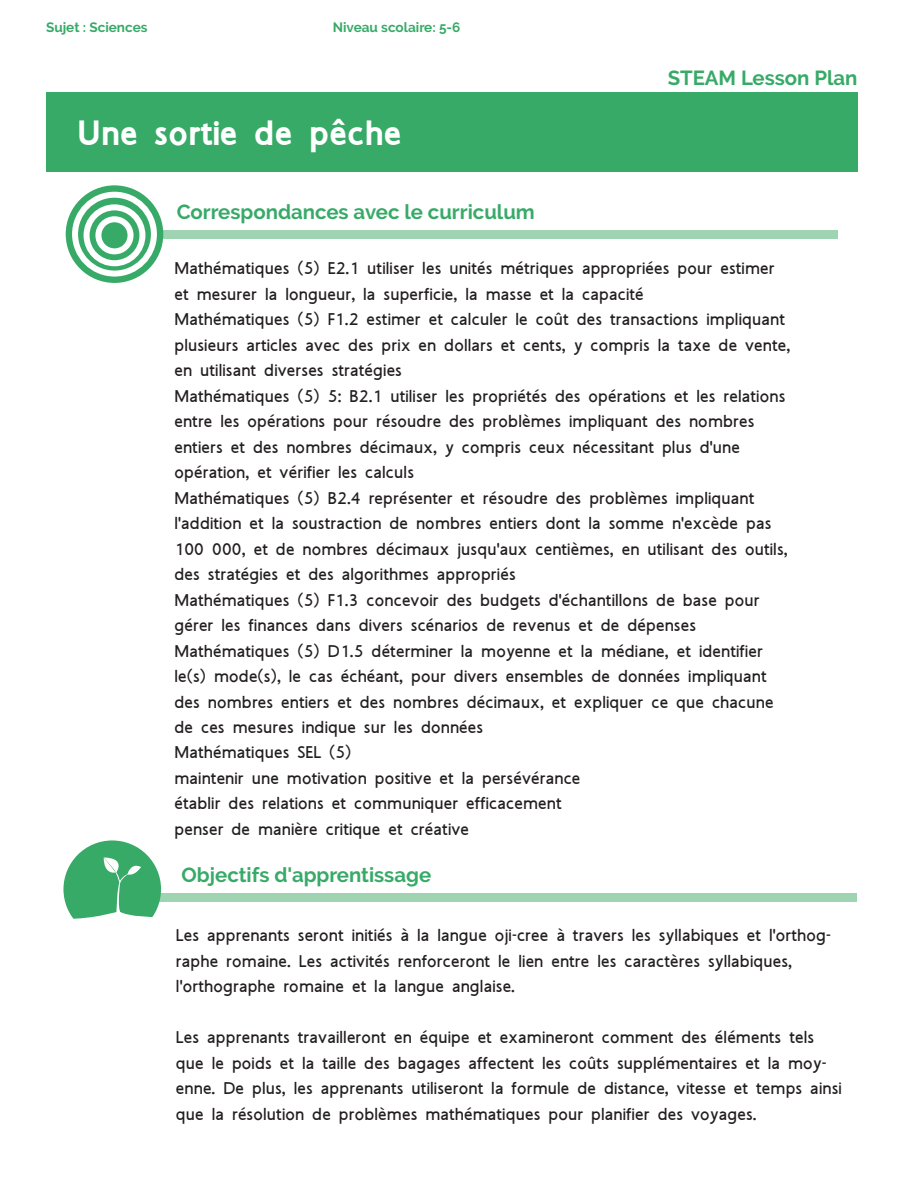
<style>
.page{position:relative;width:918px;height:1188px;background:#fff}
.page>*{position:absolute;margin:0;border:0;box-sizing:border-box;transform-origin:0 0}
.t1{font:700 35.7px "Aboriginal Sans";color:#fff}
.t2{font:700 20.4px "Raleway";color:#38aa68}
.t3{font:17.25px/25.5px "Aboriginal Sans";color:#231f20}
.t4{font:700 13.5px "Raleway";color:#38aa68}
</style>
<div class="page">
<div style="left:46px;top:92px;width:812px;height:80px;background:#38aa68"></div>
<div style="left:136px;top:230px;width:702px;height:8px;background:#9fd4b3"></div>
<svg style="left:66px;top:185px;width:97px;height:98px;fill:#38aa68"></svg>
<div style="left:72px;top:192px;width:85px;height:85px;border:6px solid #fff;border-radius:50%"></div>
<div style="left:84px;top:204px;width:61px;height:62px;border:6px solid #fff;border-radius:50%"></div>
<div style="left:95px;top:216px;width:39px;height:38px;border:6px solid #fff;border-radius:50%"></div>
<div style="left:157px;top:893px;width:699px;height:8px;background:#9fd4b3"></div>
<div style="left:63px;top:840px;width:98px;height:98px;background:#38aa68;border-radius:50%"></div>
<svg style="left:63px;top:858px;width:94px;height:80px"></svg>
<p class="t4" style="left:46px;top:20px;width:103px">Sujet : Sciences</p>
<p class="t4" style="left:333px;top:20px;width:129px">Niveau scolaire: 5-6</p>
<h1 class="t1" style="left:78px;top:107px;width:326px">Une sortie de pêche</h1>
<p class="t2" style="left:177px;top:200px;width:360px">Correspondances avec le curriculum</p>
<p class="t2" style="left:668px;top:66px;width:191px">STEAM Lesson Plan</p>
<p class="t3" style="left:174px;top:256px;width:618px">Mathématiques (5) E2.1 utiliser les unités métriques appropriées pour estimer et mesurer la longueur, la superficie, la masse et la capacité<br>Mathématiques (5) F1.2 estimer et calculer le coût des transactions impliquant plusieurs articles avec des prix en dollars et cents, y compris la taxe de vente, en utilisant diverses stratégies<br>Mathématiques (5) 5: B2.1 utiliser les propriétés des opérations et les relations entre les opérations pour résoudre des problèmes impliquant des nombres entiers et des nombres décimaux, y compris ceux nécessitant plus d'une opération, et vérifier les calculs<br>Mathématiques (5) B2.4 représenter et résoudre des problèmes impliquant l'addition et la soustraction de nombres entiers dont la somme n'excède pas 100 000, et de nombres décimaux jusqu'aux centièmes, en utilisant des outils, des stratégies et des algorithmes appropriés<br>Mathématiques (5) F1.3 concevoir des budgets d'échantillons de base pour gérer les finances dans divers scénarios de revenus et de dépenses Mathématiques (5) D1.5 déterminer la moyenne et la médiane, et identifier le(s) mode(s), le cas échéant, pour divers ensembles de données impliquant des nombres entiers et des nombres décimaux, et expliquer ce que chacune de ces mesures indique sur les données<br>Mathématiques SEL (5)<br>maintenir une motivation positive et la persévérance<br>établir des relations et communiquer efficacement<br>penser de manière critique et créative</p>
<p class="t2" style="left:182px;top:863px;width:251px">Objectifs d'apprentissage</p>
<p class="t3" style="left:176px;top:923px;width:657px">Les apprenants seront initiés à la langue oji-cree à travers les syllabiques et l'orthog&shy;raphe romaine. Les activités renforceront le lien entre les caractères syllabiques, l'orthographe romaine et la langue anglaise.</p>
<p class="t3" style="left:176px;top:1025px;width:668px">Les apprenants travailleront en équipe et examineront comment des éléments tels que le poids et la taille des bagages affectent les coûts supplémentaires et la moy&shy;enne. De plus, les apprenants utiliseront la formule de distance, vitesse et temps ainsi que la résolution de problèmes mathématiques pour planifier des voyages.</p>
</div>
